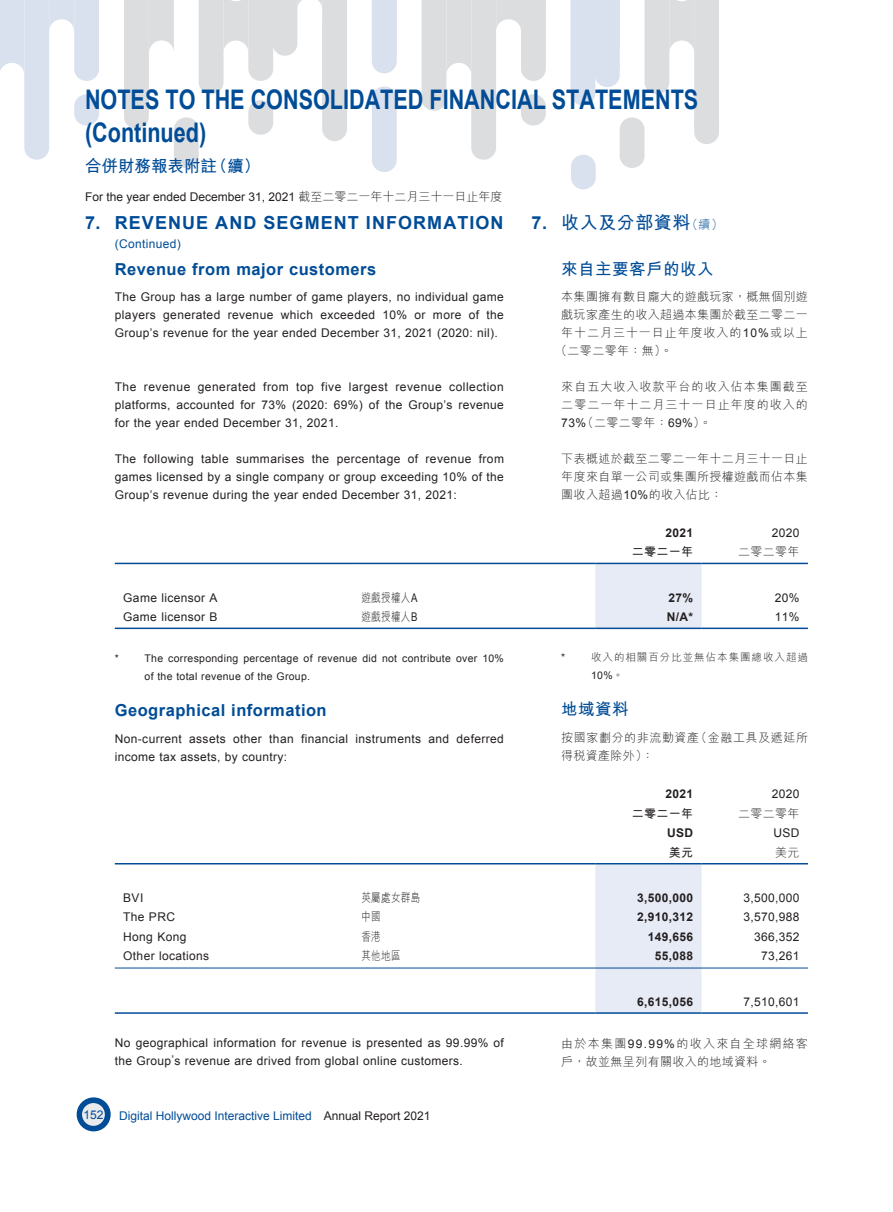
<style>
.page{position:relative;width:893px;height:1212px;background:#fff}
.page>*{position:absolute;margin:0;border:0;box-sizing:border-box;transform-origin:0 0}
.t1{font:700 27px/33px "Arial";color:#004c97;scale:.8 1}
.t2{font:700 18px "Arial";letter-spacing:.06em;color:#004c97}
.t3{font:700 18px "M Hei HK";letter-spacing:.03em;color:#004c97}
.t4{font:700 16.5px "Arial";letter-spacing:.03em;color:#004c97}
.t5{font:700 16.5px "M Hei HK";letter-spacing:.03em;color:#004c97}
.t6{font:700 16.5px "M Hei HK";color:#004c97}
.t7{font:12px/18px "Arial";letter-spacing:.03em;color:#231f20;text-align:justify}
.t8{font:300 12px/18px "M Hei HK";letter-spacing:.03em;color:#231f20;text-align:justify}
.t9{font:700 12px "Arial";letter-spacing:.03em;color:#231f20}
.t10{font:12px "Arial";color:#004c97}
.t11{font:12px "Arial";color:#231f20}
.t12{font:300 12px/18px "M Hei HK";letter-spacing:.065em;color:#231f20}
.t13{font:300 12px/18px "M Hei HK";letter-spacing:.05em;color:#231f20}
.t14{font:300 12px "M Hei HK";letter-spacing:.03em;color:#231f20;scale:.8 1}
.t15{font:300 12px "M Hei HK";letter-spacing:.08em;color:#231f20}
.t16{font:700 12px "M Hei HK";letter-spacing:.03em;color:#231f20}
.t17{font:12px "Arial";letter-spacing:.03em;color:#004c97}
.t18{font:10.5px/18px "Arial";letter-spacing:.03em;color:#231f20}
.t19{font:300 10.5px "M Hei HK";letter-spacing:.09em;color:#231f20}
.s1{font-family:"M Hei HK";font-weight:300}
.s2{font-family:"Arial"}
.s3{font-weight:300;font-size:12px}
.s4{font-family:"Arial";font-weight:400}
.s5{color:#231f20}
</style>
<div class="page">
<div style="left:322px;top:12px;width:25px;height:129px;background:#dcdddf;border-radius:12px"></div>
<div style="left:174px;top:117px;width:25px;height:51px;background:#dcdddf;border-radius:12px"></div>
<div style="left:248px;top:100px;width:25px;height:35px;background:#dcdddf;border-radius:12px"></div>
<div style="left:571px;top:155px;width:25px;height:34px;background:#d9e1ef;border-radius:12px"></div>
<div style="left:372px;top:86px;width:25px;height:86px;background:#d9e1ef;border-radius:12px"></div>
<div style="left:372px;top:0;width:25px;height:73px;background:#d9e1ef"></div>
<svg style="left:0;top:0;width:174px;height:160px"></svg>
<svg style="left:199px;top:0;width:148px;height:111px"></svg>
<div style="left:620px;top:117px;width:24px;height:51px;background:#dcdddf;border-radius:12px"></div>
<svg style="left:644px;top:0;width:75px;height:118px"></svg>
<svg style="left:422px;top:0;width:198px;height:160px"></svg>
<div style="left:595px;top:53px;width:25px;height:34px;background:#d9e1ef;border-radius:12px"></div>
<div style="left:694px;top:109px;width:25px;height:35px;background:#dcdddf;border-radius:12px"></div>
<div style="left:77px;top:1098px;width:33px;height:32px;background:#004c97;border-radius:50%"></div>
<div style="left:77px;top:1097px;width:34px;height:34px;border:2px solid #004c97;border-radius:50%"></div>
<div style="left:82px;top:1103px;width:23px;height:23px;background:#e9eaeb;border-radius:50%"></div>
<div style="left:595px;top:564px;width:107px;height:63px;background:#e7ebf5"></div>
<hr style="left:115px;top:563px;width:238px;height:1px;background:#004c97">
<hr style="left:353px;top:563px;width:242px;height:1px;background:#004c97">
<hr style="left:595px;top:563px;width:107px;height:1px;background:#004c97">
<hr style="left:702px;top:563px;width:106px;height:1px;background:#004c97">
<hr style="left:115px;top:627px;width:238px;height:2px;background:#004c97">
<hr style="left:353px;top:627px;width:242px;height:2px;background:#004c97">
<hr style="left:595px;top:627px;width:107px;height:2px;background:#004c97">
<hr style="left:702px;top:627px;width:106px;height:2px;background:#004c97">
<div style="left:595px;top:864px;width:107px;height:148px;background:#e7ebf5"></div>
<hr style="left:115px;top:863px;width:238px;height:1px;background:#004c97">
<hr style="left:353px;top:863px;width:242px;height:1px;background:#004c97">
<hr style="left:595px;top:863px;width:107px;height:1px;background:#004c97">
<hr style="left:702px;top:863px;width:106px;height:1px;background:#004c97">
<hr style="left:115px;top:968px;width:238px;height:1px;background:#004c97">
<hr style="left:353px;top:968px;width:242px;height:1px;background:#004c97">
<hr style="left:595px;top:968px;width:107px;height:1px;background:#004c97">
<hr style="left:702px;top:968px;width:106px;height:1px;background:#004c97">
<hr style="left:115px;top:1012px;width:238px;height:2px;background:#004c97">
<hr style="left:353px;top:1012px;width:242px;height:2px;background:#004c97">
<hr style="left:595px;top:1012px;width:107px;height:2px;background:#004c97">
<hr style="left:702px;top:1012px;width:106px;height:2px;background:#004c97">
<h1 class="t1" style="left:85px;top:83px;width:768px">NOTES TO THE CONSOLIDATED FINANCIAL STATEMENTS (Continued)</h1>
<h3 class="t6" style="left:85px;top:154px;width:177px">合併財務報表附註（續）</h3>
<p class="t11" style="left:85px;top:189px;width:419px">For the year ended December 31, 2021 <span class="s1">截至二零二一年十二月三十一日止年度</span></p>
<h2 class="t3" style="left:531px;top:209px;width:193px"><span class="s2">7.</span> 收入及分部資料<span class="s3">（續）</span></h2>
<h3 class="t5" style="left:561px;top:257px;width:154px">來自主要客戶的收入</h3>
<p class="t8" style="left:561px;top:288px;width:248px">本集團擁有數目龐大的遊戲玩家，概無個別遊</p>
<p class="t8" style="left:561px;top:306px;width:248px">戲玩家產生的收入超過本集團於截至二零二一</p>
<p class="t15" style="left:561px;top:327px;width:248px">年十二月三十一日止年度收入的<span class="s4">10%</span>或以上</p>
<p class="t8" style="left:555px;top:342px;width:119px">（二零二零年：無）。</p>
<p class="t8" style="left:561px;top:378px;width:248px">來自五大收入收款平台的收入佔本集團截至二零二一年十二月三十一日止年度的收入的<span class="s4">73%</span>（二零二零年：<span class="s4">69%</span>）。</p>
<p class="t8" style="left:561px;top:450px;width:248px">下表概述於截至二零二一年十二月三十一日止年度來自單一公司或集團所授權遊戲而佔本集團收入超過<span class="s4">10%</span>的收入佔比：</p>
<h2 class="t2" style="left:85px;top:210px;width:420px">7. REVENUE AND SEGMENT INFORMATION</h2>
<p class="t17" style="left:115px;top:236px;width:68px">(Continued)</p>
<h3 class="t4" style="left:115px;top:257px;width:263px">Revenue from major customers</h3>
<p class="t7" style="left:115px;top:288px;width:391px">The Group has a large number of game players, no individual game players generated revenue which exceeded 10% or more of the Group’s revenue for the year ended December 31, 2021 (2020: nil).</p>
<p class="t7" style="left:115px;top:378px;width:391px">The revenue generated from top five largest revenue collection platforms, accounted for 73% (2020: 69%) of the Group’s revenue for the year ended December 31, 2021.</p>
<p class="t7" style="left:115px;top:450px;width:391px">The following table summarises the percentage of revenue from games licensed by a single company or group exceeding 10% of the Group’s revenue during the year ended December 31, 2021:</p>
<p class="t9" style="left:665px;top:524px;width:29px">2021</p>
<p class="t7" style="left:772px;top:524px;width:29px">2020</p>
<p class="t16" style="left:632px;top:543px;width:63px">二零二一年</p>
<p class="t8" style="left:738px;top:543px;width:63px">二零二零年</p>
<p class="t7" style="left:123px;top:588px;width:96px">Game licensor A</p>
<p class="t14" style="left:361px;top:591px;width:72px">遊戲授權人<span class="s4">A</span></p>
<p class="t9" style="left:668px;top:589px;width:26px">27%</p>
<p class="t7" style="left:775px;top:588px;width:26px">20%</p>
<p class="t7" style="left:123px;top:608px;width:96px">Game licensor B</p>
<p class="t14" style="left:361px;top:611px;width:72px">遊戲授權人<span class="s4">B</span></p>
<p class="t9" style="left:667px;top:608px;width:28px">N/A*</p>
<p class="t7" style="left:775px;top:608px;width:26px">11%</p>
<p class="t18" style="left:115px;top:649px;width:6px">*</p>
<p class="t18" style="left:145px;top:649px;width:361px">The corresponding percentage of revenue did not contribute over 10% of the total revenue of the Group.</p>
<h3 class="t4" style="left:115px;top:699px;width:213px">Geographical information</h3>
<p class="t7" style="left:115px;top:729px;width:391px">Non-current assets other than financial instruments and deferred income tax assets, by country:</p>
<p class="t18" style="left:561px;top:649px;width:6px">*</p>
<p class="t19" style="left:591px;top:652px;width:218px">收入的相關百分比並無佔本集團總收入超過</p>
<p class="t18" style="left:591px;top:667px;width:34px">10%<span class="s1">。</span></p>
<h3 class="t5" style="left:561px;top:697px;width:69px">地域資料</h3>
<p class="t13" style="left:561px;top:728px;width:248px">按國家劃分的非流動資產（金融工具及遞延所得稅資產除外）：</p>
<p class="t9" style="left:665px;top:785px;width:29px">2021</p>
<p class="t7" style="left:772px;top:785px;width:29px">2020</p>
<p class="t16" style="left:632px;top:804px;width:63px">二零二一年</p>
<p class="t8" style="left:738px;top:804px;width:63px">二零二零年</p>
<p class="t9" style="left:667px;top:824px;width:28px">USD</p>
<p class="t7" style="left:773px;top:824px;width:28px">USD</p>
<p class="t16" style="left:669px;top:843px;width:26px">美元</p>
<p class="t8" style="left:775px;top:843px;width:26px">美元</p>
<p class="t7" style="left:123px;top:889px;width:22px">BVI</p>
<p class="t14" style="left:361px;top:891px;width:75px">英屬處女群島</p>
<p class="t9" style="left:637px;top:889px;width:58px">3,500,000</p>
<p class="t7" style="left:743px;top:889px;width:58px">3,500,000</p>
<p class="t7" style="left:123px;top:908px;width:53px">The PRC</p>
<p class="t14" style="left:361px;top:911px;width:26px">中國</p>
<p class="t9" style="left:637px;top:909px;width:58px">2,910,312</p>
<p class="t7" style="left:743px;top:908px;width:58px">3,570,988</p>
<p class="t7" style="left:123px;top:928px;width:65px">Hong Kong</p>
<p class="t14" style="left:361px;top:930px;width:26px">香港</p>
<p class="t9" style="left:648px;top:928px;width:47px">149,656</p>
<p class="t7" style="left:754px;top:928px;width:47px">366,352</p>
<p class="t7" style="left:123px;top:947px;width:87px">Other locations</p>
<p class="t14" style="left:361px;top:950px;width:51px">其他地區</p>
<p class="t9" style="left:655px;top:948px;width:40px">55,088</p>
<p class="t7" style="left:761px;top:947px;width:40px">73,261</p>
<p class="t9" style="left:637px;top:993px;width:58px">6,615,056</p>
<p class="t7" style="left:743px;top:993px;width:58px">7,510,601</p>
<p class="t7" style="left:115px;top:1034px;width:391px">No geographical information for revenue is presented as 99.99% of the Group’s revenue are drived from global online customers.</p>
<p class="t12" style="left:561px;top:1034px;width:248px">由於本集團<span class="s4">99.99%</span>的收入來自全球網絡客戶，故並無呈列有關收入的地域資料。</p>
<p class="t10" style="left:83px;top:1107px;width:22px">152</p>
<p class="t10" style="left:119px;top:1108px;width:313px">Digital Hollywood Interactive Limited <span class="s5">Annual Report 2021</span></p>
</div>
